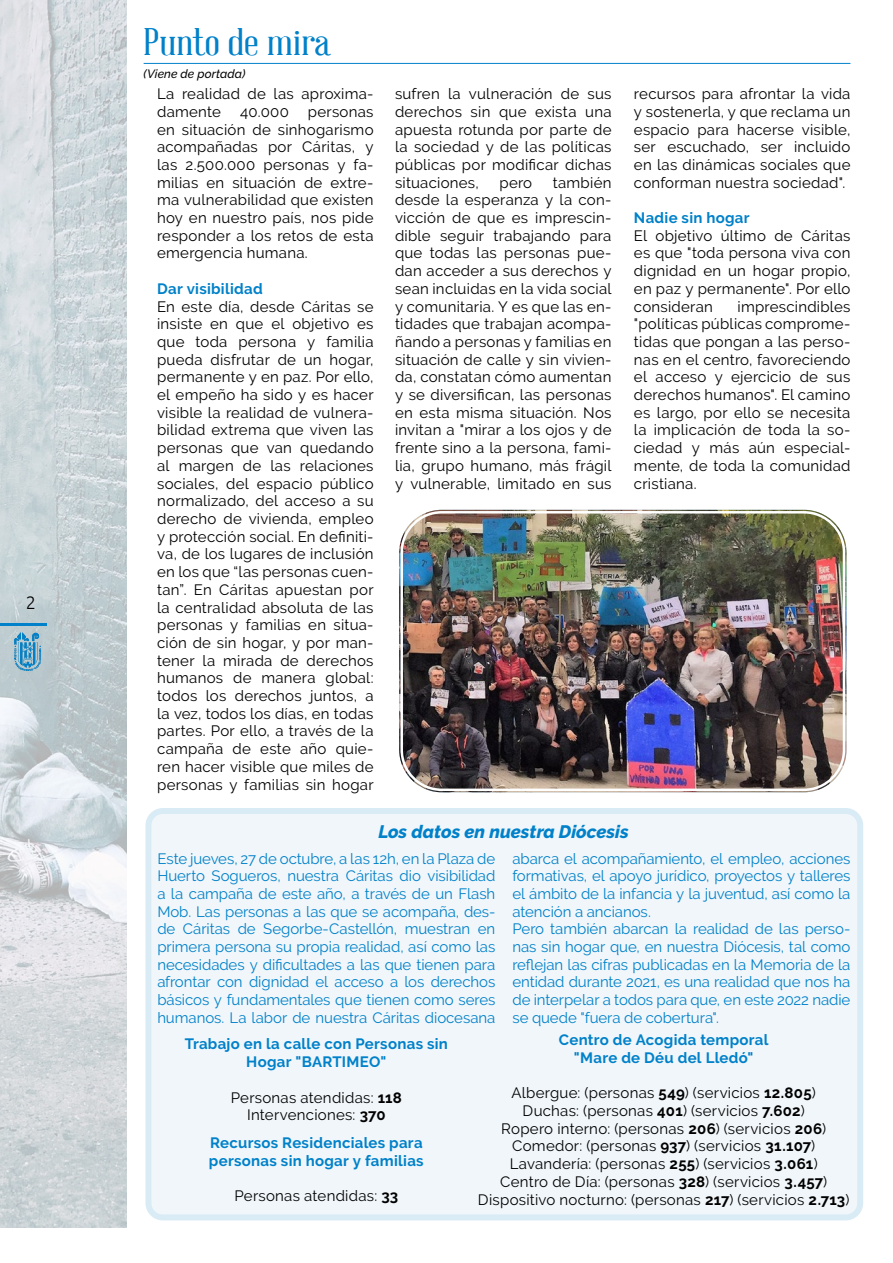
<style>
.page{position:relative;width:893px;height:1263px;background:#fff}
.page>*{position:absolute;margin:0;border:0;box-sizing:border-box;transform-origin:0 0}
.t1{font:37.5px "Abraham Lincoln";color:#0081c9;scale:1.2 1}
.t2{font:italic 800 18px "Raleway";color:#0081c9}
.t3{font:300 18px "Ubuntu";color:#000}
.t4{font:15px/17.7px "Raleway";letter-spacing:.015em;color:#000;text-align:justify}
.t5{font:15px/17.7px "Raleway";letter-spacing:-.005em;color:#0081c9;text-align:justify}
.t6{font:700 15px/17.7px "Raleway";letter-spacing:.02em;color:#0081c9;text-align:center}
.t7{font:italic 500 12px "Raleway";letter-spacing:.005em;color:#000}
.s1{font-weight:700}
</style>
<div class="page">
<img style="left:0;top:0;width:127px;height:1228px">
<hr style="left:0;top:624px;width:47px;height:2px;background:#0081c9">
<svg style="left:14px;top:632px;width:27px;height:39px"></svg>
<hr style="left:144px;top:63px;width:706px;height:1px;background:#0081c9">
<div style="left:148px;top:811px;width:712px;height:406px;background:#f1f6fa;border-radius:14px"></div>
<div style="left:145px;top:808px;width:718px;height:412px;border:6px solid #0081c9;border-radius:14px"></div>
<img style="left:399px;top:510px;width:447px;height:282px">
<div style="left:395px;top:506px;width:455px;height:290px;border:2px solid #fff;border-radius:45px"></div>
<div style="left:400px;top:511px;width:445px;height:280px;border:2px solid #fff;border-radius:40px"></div>
<p class="t3" style="left:26px;top:591px;width:12px">2</p>
<h1 class="t1" style="left:144px;top:22px;width:157px">Punto de mira</h1>
<p class="t4" style="left:157px;top:85px;width:218px">La realidad de las aproxima&shy;damente</p>
<p class="t7" style="left:144px;top:66px;width:103px">(Viene de portada)</p>
<p class="t4" style="left:240px;top:103px;width:50px">40.000</p>
<p class="t4" style="left:157px;top:103px;width:218px;text-indent:151px">personas en situación de sinhogarismo acompañadas por Cáritas, y las 2.500.000 personas y fa&shy;milias en situación de extre&shy;ma vulnerabilidad que existen hoy en nuestro país, nos pide responder a los retos de esta emergencia humana.</p>
<p class="t6" style="left:157px;top:280px;width:107px">Dar visibilidad</p>
<p class="t4" style="left:157px;top:297px;width:218px">En este día, desde Cáritas se insiste en que el objetivo es que toda persona y familia pueda disfrutar de un hogar, permanente y en paz. Por ello, el empeño ha sido y es hacer visible la realidad de vulnera&shy;bilidad extrema que viven las personas que van quedando al margen de las relaciones sociales, del espacio público normalizado, del acceso a su derecho de vivienda, empleo y protección social. En definiti&shy;va, de los lugares de inclusión en los que “las personas cuen&shy;tan”. En Cáritas apuestan por la centralidad absoluta de las personas y familias en situa&shy;ción de sin hogar, y por man&shy;tener la mirada de derechos humanos de manera global: todos los derechos juntos, a la vez, todos los días, en todas partes. Por ello, a través de la campaña de este año quie&shy;ren hacer visible que miles de personas y familias sin hogar</p>
<p class="t4" style="left:395px;top:85px;width:218px">sufren la vulneración de sus derechos sin que exista una apuesta rotunda por parte de la sociedad y de las políticas públicas por modificar dichas situaciones,</p>
<p class="t4" style="left:395px;top:173px;width:218px;text-indent:158px">también desde la esperanza y la con&shy;vicción de que es imprescin&shy;dible seguir trabajando para que todas las personas pue&shy;dan acceder a sus derechos y sean incluidas en la vida social y comunitaria. Y es que las en&shy;tidades que trabajan acompa&shy;ñando a personas y familias en situación de calle y sin vivien&shy;da, constatan cómo aumentan y se diversifican, las personas en esta misma situación. Nos invitan a "mirar a los ojos y de frente sino a la persona, fami&shy;lia, grupo humano, más frágil y vulnerable, limitado en sus</p>
<p class="t4" style="left:499px;top:173px;width:34px">pero</p>
<p class="t4" style="left:634px;top:85px;width:218px">recursos para afrontar la vida y sostenerla, y que reclama un espacio para hacerse visible, ser escuchado, ser incluido en las dinámicas sociales que conforman nuestra sociedad".</p>
<p class="t6" style="left:634px;top:209px;width:117px">Nadie sin hogar</p>
<p class="t4" style="left:634px;top:227px;width:218px">El objetivo último de Cáritas es que "toda persona viva con dignidad en un hogar propio, en paz y permanente". Por ello consideran</p>
<p class="t4" style="left:634px;top:297px;width:218px;text-indent:104px">imprescindibles "políticas públicas comprome&shy;tidas que pongan a las perso&shy;nas en el centro, favoreciendo el acceso y ejercicio de sus derechos humanos". El camino es largo, por ello se necesita la implicación de toda la so&shy;ciedad y más aún especial&shy;mente, de toda la comunidad cristiana.</p>
<p class="t2" style="left:379px;top:821px;width:252px">Los datos en nuestra Diócesis</p>
<p class="t5" style="left:157px;top:849px;width:339px">Este jueves, 27 de octubre, a las 12h, en la Plaza de Huerto Sogueros, nuestra Cáritas dio visibilidad a la campaña de este año, a través de un Flash Mob. Las personas a las que se acompaña, des&shy;de Cáritas de Segorbe-Castellón, muestran en primera persona su propia realidad, así como las necesidades y dificultades a las que tienen para afrontar con dignidad el acceso a los derechos básicos y fundamentales que tienen como seres humanos. La labor de nuestra Cáritas diocesana</p>
<p class="t5" style="left:512px;top:849px;width:340px;text-align:left">abarca el acompañamiento, el empleo, acciones formativas, el apoyo jurídico, proyectos y talleres el ámbito de la infancia y la juventud, así como la atención a ancianos.<br>Pero también abarcan la realidad de las perso&shy;nas sin hogar que, en nuestra Diócesis, tal como reflejan las cifras publicadas en la Memoria de la entidad durante 2021, es una realidad que nos ha de interpelar a todos para que, en este 2022 nadie se quede "fuera de cobertura".</p>
<p class="t6" style="left:185px;top:1035px;width:265px">Trabajo en la calle con Personas sin<br>Hogar "BARTIMEO"</p>
<p class="t4" style="left:231px;top:1088px;width:173px;text-align:center">Personas atendidas: <span class="s1">118<br></span>Intervenciones: <span class="s1">370</span></p>
<p class="t6" style="left:209px;top:1134px;width:216px;text-align:left">Recursos Residenciales para personas sin hogar y familias</p>
<p class="t4" style="left:234px;top:1187px;width:165px">Personas atendidas: <span class="s1">33</span></p>
<p class="t6" style="left:559px;top:1031px;width:211px">Centro de Acogida temporal "Mare de Déu del Lledó"</p>
<p class="t4" style="left:478px;top:1084px;width:373px;text-align:center">Albergue: (personas <span class="s1">549</span>) (servicios <span class="s1">12.805</span>)<br>Duchas: (personas <span class="s1">401</span>) (servicios <span class="s1">7.602</span>)<br>Ropero interno: (personas <span class="s1">206</span>) (servicios <span class="s1">206</span>)<br>Comedor: (personas <span class="s1">937</span>) (servicios <span class="s1">31.107</span>)<br>Lavandería: (personas <span class="s1">255</span>) (servicios <span class="s1">3.061</span>)<br>Centro de Día: (personas <span class="s1">328</span>) (servicios <span class="s1">3.457</span>)<br>Dispositivo nocturno: (personas <span class="s1">217</span>) (servicios <span class="s1">2.713</span>)</p>
</div>
